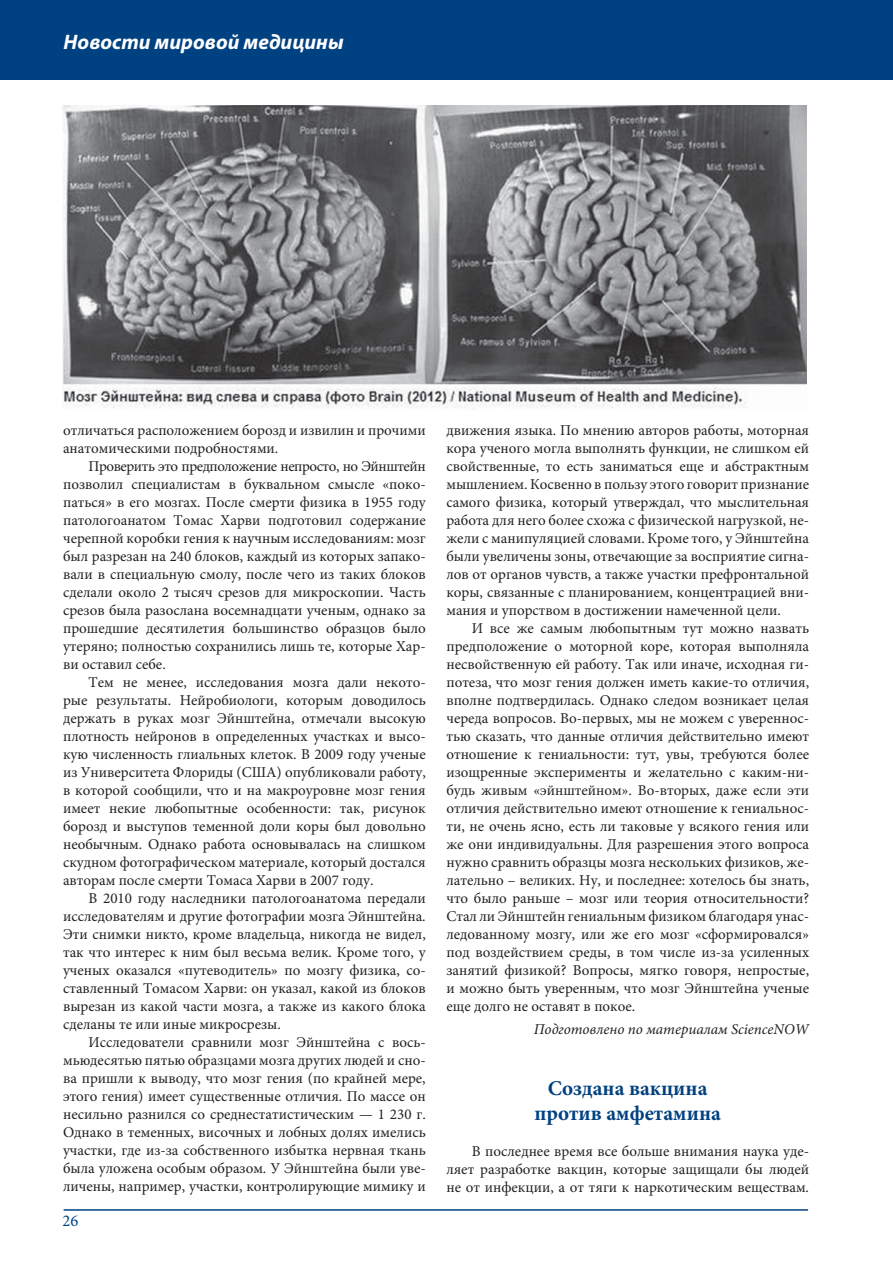
<style>
.page{position:relative;width:893px;height:1263px;background:#fff}
.page>*{position:absolute;margin:0;border:0;box-sizing:border-box;transform-origin:0 0}
.t1{font:700 21px/25.2px "Minion Pro";color:#004181;text-align:center}
.t2{font:italic 700 21px "Myriad Pro";color:#fff}
.t3{font:16.5px "Minion Pro";color:#004181}
.t4{font:15px/18px "Minion Pro";color:#231f20;text-align:justify}
.t5{font:italic 15px "Minion Pro";color:#231f20}
</style>
<div class="page">
<div style="left:0;top:0;width:892px;height:79px;background:#004181"></div>
<hr style="left:64px;top:1209px;width:744px;height:2px;background:#004181">
<img style="left:62px;top:106px;width:744px;height:302px">
<h1 class="t2" style="left:64px;top:34px;width:281px">Новости мировой медицины</h1>
<p class="t4" style="left:63px;top:423px;width:364px">отличаться расположением борозд и извилин и прочими анатомическими подробностями.</p>
<p class="t4" style="left:63px;top:459px;width:364px;text-indent:26px">Проверить это предположение непросто, но Эйнштейн позволил специалистам в буквальном смысле «поко&shy;паться» в его мозгах. После смерти физика в 1955 году патологоанатом Томас Харви подготовил содержание черепной коробки гения к научным исследованиям: мозг был разрезан на 240 блоков, каждый из которых запако&shy;вали в специальную смолу, после чего из таких блоков сделали около 2 тысяч срезов для микроскопии. Часть срезов была разослана восемнадцати ученым, однако за прошедшие десятилетия большинство образцов было утеряно; полностью сохранились лишь те, которые Хар&shy;ви оставил себе.</p>
<p class="t4" style="left:63px;top:675px;width:364px;text-indent:26px">Тем не менее, исследования мозга дали некото&shy;рые результаты. Нейробиологи, которым доводилось держать в руках мозг Эйнштейна, отмечали высокую плотность нейронов в определенных участках и высо&shy;кую численность глиальных клеток. В 2009 году ученые из Университета Флориды (США) опубликовали работу, в которой сообщили, что и на макроуровне мозг гения имеет некие любопытные особенности: так, рисунок борозд и выступов теменной доли коры был довольно необычным. Однако работа основывалась на слишком скудном фотографическом материале, который достался авторам после смерти Томаса Харви в 2007 году.</p>
<p class="t4" style="left:63px;top:891px;width:364px;text-indent:26px">В 2010 году наследники патологоанатома передали исследователям и другие фотографии мозга Эйнштейна.<br>Эти снимки никто, кроме владельца, никогда не видел, так что интерес к ним был весьма велик. Кроме того, у ученых оказался «путеводитель» по мозгу физика, со&shy;ставленный Томасом Харви: он указал, какой из блоков вырезан из какой части мозга, а также из какого блока сделаны те или иные микросрезы.</p>
<p class="t4" style="left:63px;top:1035px;width:364px;text-indent:26px">Исследователи сравнили мозг Эйнштейна с вось&shy;мьюдесятью пятью образцами мозга других людей и сно&shy;ва пришли к выводу, что мозг гения (по крайней мере, этого гения) имеет существенные отличия. По массе он несильно разнился со среднестатистическим — 1 230 г.<br>Однако в теменных, височных и лобных долях имелись участки, где из-за собственного избытка нервная ткань была уложена особым образом. У Эйнштейна были уве&shy;личены, например, участки, контролирующие мимику и</p>
<p class="t3" style="left:63px;top:1214px;width:17px">26</p>
<p class="t4" style="left:446px;top:423px;width:364px">движения языка. По мнению авторов работы, моторная кора ученого могла выполнять функции, не слишком ей свойственные, то есть заниматься еще и абстрактным мышлением. Косвенно в пользу этого говорит признание самого физика, который утверждал, что мыслительная работа для него более схожа с физической нагрузкой, не&shy;жели с манипуляцией словами. Кроме того, у Эйнштейна были увеличены зоны, отвечающие за восприятие сигна&shy;лов от органов чувств, а также участки префронтальной коры, связанные с планированием, концентрацией вни&shy;мания и упорством в достижении намеченной цели.</p>
<p class="t4" style="left:446px;top:621px;width:364px;text-indent:26px">И все же самым любопытным тут можно назвать предположение о моторной коре, которая выполняла несвойственную ей работу. Так или иначе, исходная ги&shy;потеза, что мозг гения должен иметь какие-то отличия, вполне подтвердилась. Однако следом возникает целая череда вопросов. Во-первых, мы не можем с увереннос&shy;тью сказать, что данные отличия действительно имеют отношение к гениальности: тут, увы, требуются более изощренные эксперименты и желательно с каким-ни&shy;будь живым «эйнштейном». Во-вторых, даже если эти отличия действительно имеют отношение к гениальнос&shy;ти, не очень ясно, есть ли таковые у всякого гения или же они индивидуальны. Для разрешения этого вопроса нужно сравнить образцы мозга нескольких физиков, же&shy;лательно – великих. Ну, и последнее: хотелось бы знать, что было раньше – мозг или теория относительности?<br>Стал ли Эйнштейн гениальным физиком благодаря унас&shy;ледованному мозгу, или же его мозг «сформировался» под воздействием среды, в том числе из-за усиленных занятий физикой? Вопросы, мягко говоря, непростые, и можно быть уверенным, что мозг Эйнштейна ученые еще долго не оставят в покое.</p>
<p class="t5" style="left:534px;top:1023px;width:277px">Подготовлено по материалам ScienceNOW</p>
<h1 class="t1" style="left:534px;top:1077px;width:188px">Создана вакцина против амфетамина</h1>
<p class="t4" style="left:446px;top:1144px;width:364px;text-indent:26px">В последнее время все больше внимания наука уде&shy;ляет разработке вакцин, которые защищали бы людей не от инфекции, а от тяги к наркотическим веществам.</p>
</div>
